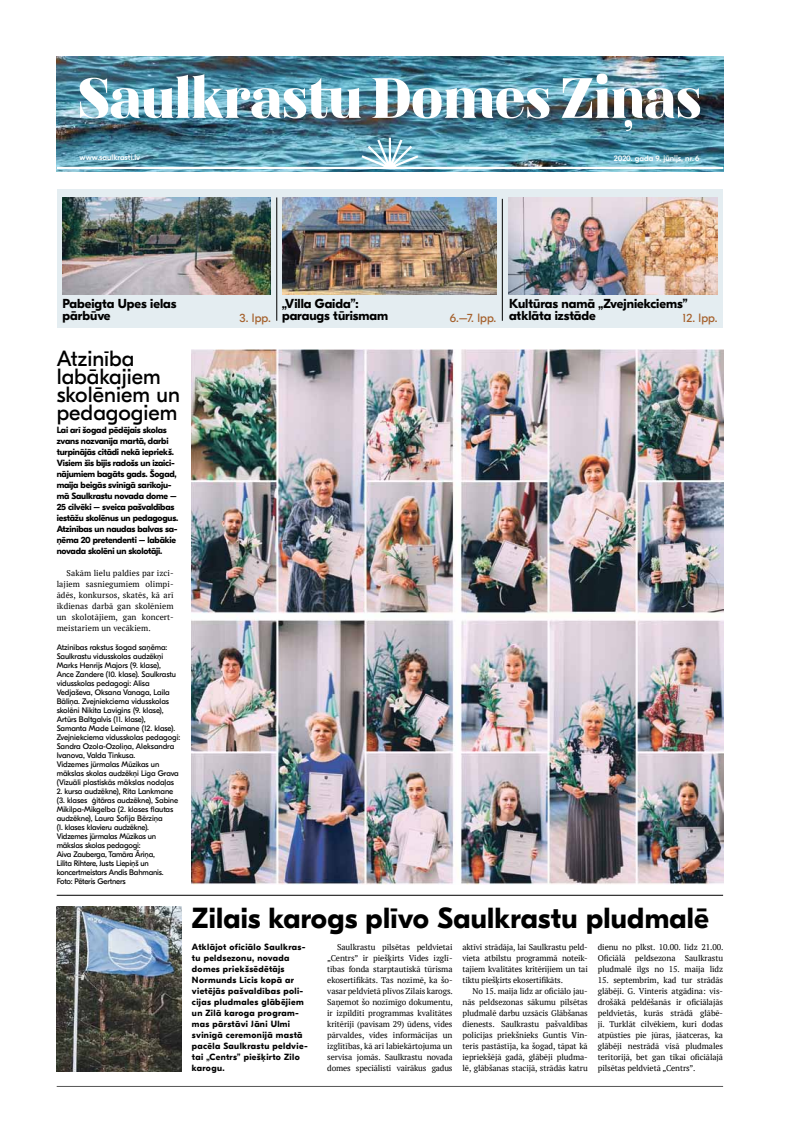
<style>
.page{position:relative;width:794px;height:1129px;background:#fff}
.page>*{position:absolute;margin:0;border:0;box-sizing:border-box;transform-origin:0 0}
.t1{font:700 29px "GT Eesti Pro Display";letter-spacing:.01em;color:#000}
.t2{font:22px/18px "GT Eesti Pro Display";color:#000}
.t3{font:700 13px/12px "GT Eesti Pro Display";color:#000}
.t4{font:12px "GT Eesti Pro Display";color:#a5612d}
.t5{font:700 9px/11px "GT Eesti Pro Display";letter-spacing:-.02em;color:#000}
.t6{font:700 9px/11px "GT Eesti Pro Display";letter-spacing:.04em;color:#000}
.t7{font:8.3px/11px "PT Serif";letter-spacing:-.01em;color:#000;text-align:justify}
.t8{font:8px/9px "GT Eesti Pro Display";letter-spacing:-.01em;color:#000}
.t9{font:500 8px "GT Eesti Pro Display";color:#fff}
</style>
<div class="page">
<img style="left:57px;top:57px;width:666px;height:114px">
<div style="left:57px;top:190px;width:666px;height:138px;background:#e4edf1"></div>
<img style="left:508px;top:197px;width:209px;height:98px">
<img style="left:282px;top:197px;width:214px;height:97px">
<img style="left:62px;top:197px;width:209px;height:97px">
<hr style="left:57px;top:1085px;width:666px;height:1px;background:#565655">
<hr style="left:276px;top:197px;width:1px;height:124px;background:#000">
<hr style="left:502px;top:199px;width:1px;height:122px;background:#000">
<svg style="left:57px;top:138px;width:666px;height:31px;background:#69a4b7"></svg>
<svg style="left:80px;top:74px;width:281px;height:44px"></svg>
<img style="left:372px;top:78px;width:177px;height:40px">
<img style="left:561px;top:73px;width:139px;height:58px">
<hr style="left:57px;top:894px;width:666px;height:1px;background:#000">
<img style="left:192px;top:349px;width:531px;height:534px">
<img style="left:57px;top:906px;width:124px;height:164px">
<p class="t9" style="left:80px;top:153px;width:62px">www.saulkrasti.lv</p>
<p class="t9" style="left:614px;top:154px;width:87px">2020. gada 9. jūnijs, nr.6</p>
<h3 class="t3" style="left:62px;top:298px;width:116px">Pabeigta Upes ielas pārbūve</h3>
<h3 class="t3" style="left:282px;top:298px;width:108px">„Villa Gaida”: paraugs tūrismam</h3>
<h3 class="t3" style="left:509px;top:298px;width:180px">Kultūras namā „Zvejniekciems”</h3>
<h3 class="t4" style="left:239px;top:311px;width:33px">3. lpp.</h3>
<h3 class="t3" style="left:450px;top:310px;width:147px"><sub>6.–7.</sub> <sub>lpp.</sub> atklāta izstāde</h3>
<h3 class="t4" style="left:682px;top:311px;width:36px">12. lpp.</h3>
<h2 class="t2" style="left:57px;top:349px;width:125px">Atzinība labākajiem skolēniem un pedagogiem</h2>
<p class="t5" style="left:57px;top:424px;width:123px">Lai arī šogad pēdējais skolas zvans nozvanīja martā, darbi turpinājās citādi nekā iepriekš.<br>Visiem šis bijis radošs un izaici&shy;nājumiem bagāts gads. Šogad, maija beigās svinīgā sarīkoju&shy;mā Saulkrastu novada dome –<br>25 cilvēki – sveica pašvaldības iestāžu skolēnus un pedagogus.<br>Atzinības un naudas balvas sa&shy;ņēma 20 pretendenti – labākie novada skolēni un skolotāji.</p>
<p class="t7" style="left:57px;top:567px;width:118px;text-indent:10px">Sakām lielu paldies par izci&shy;lajiem sasniegumiem olimpi&shy;ādēs, konkursos, skatēs, kā arī ikdienas darbā gan skolēniem un skolotājiem, gan koncert&shy;meistariem un vecākiem.</p>
<p class="t8" style="left:57px;top:642px;width:125px">Atzinības rakstus šogad saņēma:<br>Saulkrastu vidusskolas audzēkņi Marks Henrijs Majors (9. klase),<br>Ance Zandere (10. klase). Saulkrastu vidusskolas pedagogi: Alisa Vedjaševa, Oksana Vanaga, Laila Bāliņa. Zvejniekciema vidusskolas skolēni Nikita Lavigins (9. klase), Artūrs Baltgalvis (11. klase),<br>Samanta Made Leimane (12. klase).<br>Zvejniekciema vidusskolas pedagogi:<br>Sandra Ozola-Ozoliņa, Aleksandra Ivanova, Valda Tinkusa.<br>Vidzemes jūrmalas Mūzikas un mākslas skolas audzēkņi Līga Grava (Vizuāli plastiskās mākslas nodaļas</p>
<p class="t8" style="left:57px;top:786px;width:123px">2. kursa audzēkne), Rita Lankmane (3. klases ģitāras audzēkne), Sabīne<br>Mikilpa-Mikgelba (2. klases flautas audzēkne), Laura Sofija Bērziņa<br>(1. klases klavieru audzēkne).<br>Vidzemes jūrmalas Mūzikas un mākslas skolas pedagogi:<br>Aiva Zauberga, Tamāra Āriņa,<br>Lilita Rihtere, Justs Liepiņš un koncertmeistars Andis Bahmanis.<br>Foto: Pēteris Gertners</p>
<h1 class="t1" style="left:192px;top:901px;width:518px">Zilais karogs plīvo Saulkrastu pludmalē</h1>
<p class="t6" style="left:192px;top:941px;width:117px">Atklājot oficiālo Saulkras&shy;tu peldsezonu, novada domes priekšsēdētājs<br>Normunds Līcis kopā ar vietējās pašvaldības poli&shy;cijas pludmales glābējiem un Zilā karoga program&shy;mas pārstāvi Jāni Ulmi svinīgā ceremonijā mastā pacēla Saulkrastu peldvie&shy;tai „Centrs” piešķirto Zilo karogu.</p>
<p class="t7" style="left:327px;top:941px;width:127px;text-indent:10px">Saulkrastu pilsētas peldvietai „Centrs” ir piešķirts Vides izglī&shy;tības fonda starptautiskā tūrisma ekosertifikāts. Tas nozīmē, ka šo&shy;vasar peldvietā plīvos Zilais karogs.<br>Saņemot šo nozīmīgo dokumentu, ir izpildīti programmas kvalitātes kritēriji (pavisam 29) ūdens, vides pārvaldes, vides informācijas un izglītības, kā arī labiekārtojuma un servisa jomās. Saulkrastu novada domes speciālisti vairākus gadus</p>
<p class="t7" style="left:462px;top:941px;width:127px">aktīvi strādāja, lai Saulkrastu peld&shy;vieta atbilstu programmā noteik&shy;tajiem kvalitātes kritērijiem un tai tiktu piešķirts ekosertifikāts.</p>
<p class="t7" style="left:598px;top:941px;width:127px">dienu no plkst. 10.00. līdz 21.00.<br>Oficiālā peldsezona Saulkrastu pludmalē ilgs no 15. maija līdz</p>
<p class="t7" style="left:598px;top:974px;width:127px">15. septembrim, kad tur strādās glābēji. G. Vinteris atgādina: vis&shy;drošākā peldēšanās ir oficiālajās peldvietās, kurās strādā glābē&shy;ji. Turklāt cilvēkiem, kuri dodas atpūsties pie jūras, jāatceras, ka glābēji nestrādā visā pludmales teritorijā, bet gan tikai oficiālajā pilsētas peldvietā „Centrs”.</p>
<p class="t7" style="left:462px;top:985px;width:127px;text-indent:10px">No 15. maija līdz ar oficiālo jau&shy;nās peldsezonas sākumu pilsētas pludmalē darbu uzsācis Glābšanas dienests. Saulkrastu pašvaldības policijas priekšnieks Guntis Vin&shy;teris pastāstīja, ka šogad, tāpat kā iepriekšējā gadā, glābēji pludma&shy;lē, glābšanas stacijā, strādās katru</p>
</div>
